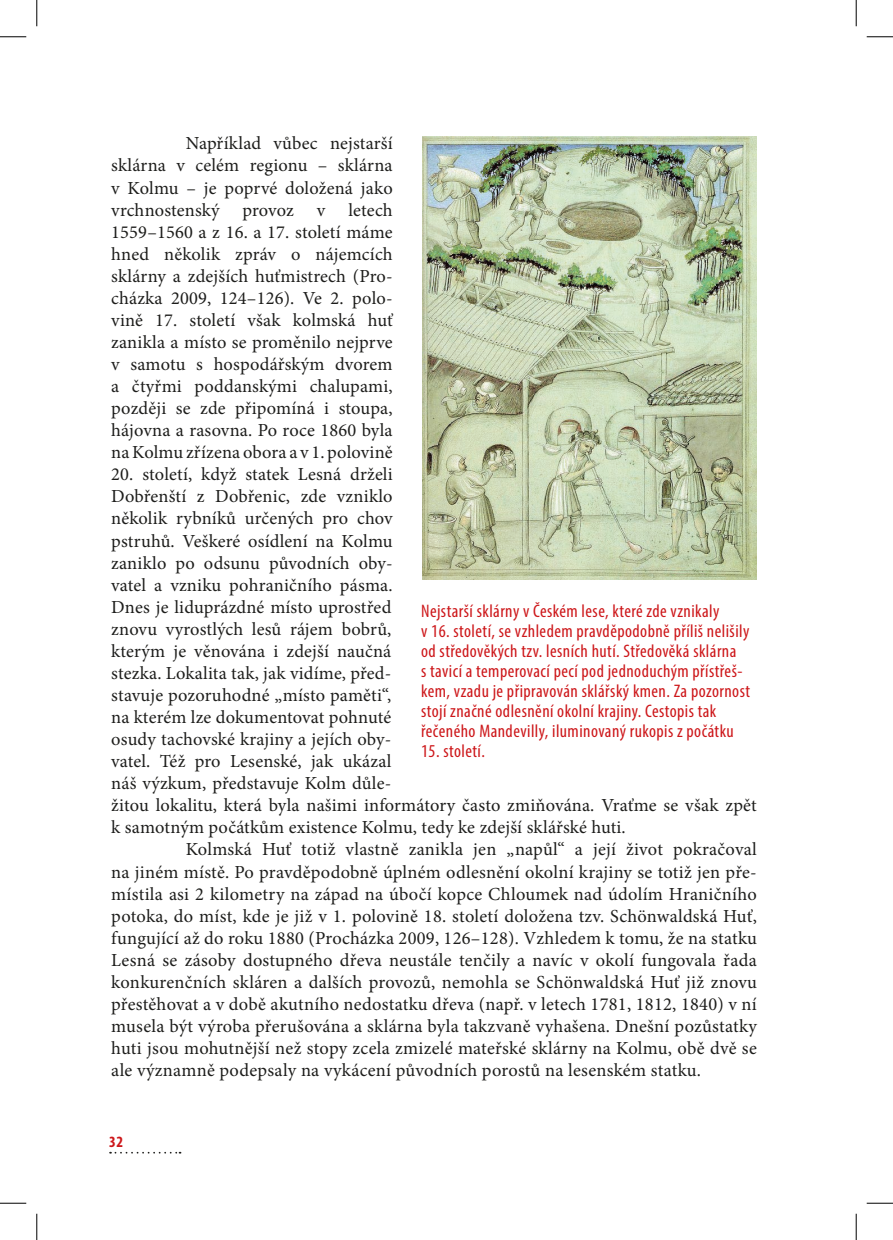
<style>
.page{position:relative;width:893px;height:1240px;background:#fff}
.page>*{position:absolute;margin:0;border:0;box-sizing:border-box;transform-origin:0 0}
.t1{font:18.38px/22.1px "Minion Pro";letter-spacing:.01em;color:#1d1d1b;text-align:justify}
.t2{font:condensed 18.2px/19.9px "Myriad Pro";letter-spacing:.025em;color:#cd171a}
.t3{font:700 condensed 15.75px "Myriad Pro";color:#cd171a}
</style>
<div class="page">
<svg style="left:110px;top:1151px;width:70px;height:2px"></svg>
<img style="left:422px;top:136px;width:334px;height:443px">
<svg style="left:0;top:36px;width:26px;height:1px"></svg>
<svg style="left:866px;top:36px;width:26px;height:1px"></svg>
<svg style="left:0;top:1202px;width:26px;height:1px"></svg>
<svg style="left:866px;top:1202px;width:26px;height:1px"></svg>
<svg style="left:36px;top:0;width:1px;height:26px"></svg>
<svg style="left:36px;top:1213px;width:1px;height:26px"></svg>
<svg style="left:855px;top:0;width:1px;height:26px"></svg>
<svg style="left:855px;top:1213px;width:1px;height:26px"></svg>
<p class="t1" style="left:111px;top:133px;width:283px;text-indent:74px">Například vůbec nejstarší sklárna v celém regionu – sklárna v Kolmu – je poprvé doložená jako vrchnostenský provoz v letech 1559–1560 a z 16. a 17. století máme hned několik zpráv o nájemcích sklárny a zdejších huťmistrech (Pro&shy;cházka 2009, 124–126). Ve 2. polo&shy;vině 17. století však kolmská huť zanikla a místo se proměnilo nejprve v samotu s hospodářským dvorem a čtyřmi poddanskými chalupami, později se zde připomíná i stoupa, hájovna a rasovna. Po roce 1860 byla na Kolmu zřízena obora a v 1. polovině</p>
<p class="t1" style="left:111px;top:463px;width:283px">20. století, když statek Lesná drželi</p>
<p class="t1" style="left:111px;top:485px;width:283px">Dobřenští z Dobřenic, zde vzniklo</p>
<p class="t1" style="left:111px;top:507px;width:283px">několik rybníků určených pro chov</p>
<p class="t1" style="left:111px;top:529px;width:283px">pstruhů. Veškeré osídlení na Kolmu</p>
<p class="t1" style="left:111px;top:551px;width:283px">zaniklo po odsunu původních oby-</p>
<p class="t1" style="left:111px;top:574px;width:283px">vatel a vzniku pohraničního pásma.</p>
<p class="t1" style="left:111px;top:596px;width:281px">Dnes je liduprázdné místo uprostřed</p>
<p class="t1" style="left:111px;top:618px;width:281px">znovu vyrostlých lesů rájem bobrů,</p>
<p class="t1" style="left:111px;top:640px;width:281px">kterým je věnována i zdejší naučná</p>
<p class="t1" style="left:111px;top:662px;width:281px">stezka. Lokalita tak, jak vidíme, před-</p>
<p class="t1" style="left:111px;top:684px;width:281px">stavuje pozoruhodné „místo paměti“,</p>
<p class="t1" style="left:111px;top:706px;width:281px">na kterém lze dokumentovat pohnuté</p>
<p class="t1" style="left:111px;top:728px;width:281px">osudy tachovské krajiny a jejích oby-</p>
<p class="t1" style="left:111px;top:750px;width:281px">vatel. Též pro Lesenské, jak ukázal</p>
<p class="t1" style="left:111px;top:772px;width:281px">náš výzkum, představuje Kolm důle-</p>
<p class="t1" style="left:111px;top:794px;width:646px">žitou lokalitu, která byla našimi informátory často zmiňována. Vraťme se však zpět</p>
<p class="t1" style="left:111px;top:816px;width:516px">k samotným počátkům existence Kolmu, tedy ke zdejší sklářské huti.</p>
<p class="t1" style="left:186px;top:838px;width:572px">Kolmská Huť totiž vlastně zanikla jen „napůl“ a její život pokračoval</p>
<p class="t1" style="left:111px;top:860px;width:646px">na jiném místě. Po pravděpodobně úplném odlesnění okolní krajiny se totiž jen pře-</p>
<p class="t1" style="left:111px;top:882px;width:646px">místila asi 2 kilometry na západ na úbočí kopce Chloumek nad údolím Hraničního</p>
<p class="t1" style="left:111px;top:904px;width:646px">potoka, do míst, kde je již v 1. polovině 18. století doložena tzv. Schönwaldská Huť,</p>
<p class="t1" style="left:111px;top:926px;width:646px">fungující až do roku 1880 (Procházka 2009, 126–128). Vzhledem k tomu, že na statku</p>
<p class="t1" style="left:111px;top:948px;width:646px">Lesná se zásoby dostupného dřeva neustále tenčily a navíc v okolí fungovala řada</p>
<p class="t1" style="left:111px;top:970px;width:646px">konkurenčních skláren a dalších provozů, nemohla se Schönwaldská Huť již znovu</p>
<p class="t1" style="left:111px;top:992px;width:646px">přestěhovat a v době akutního nedostatku dřeva (např. v letech 1781, 1812, 1840) v ní</p>
<p class="t1" style="left:111px;top:1015px;width:646px">musela být výroba přerušována a sklárna byla takzvaně vyhašena. Dnešní pozůstatky</p>
<p class="t1" style="left:111px;top:1037px;width:646px">huti jsou mohutnější než stopy zcela zmizelé mateřské sklárny na Kolmu, obě dvě se</p>
<p class="t1" style="left:111px;top:1059px;width:591px">ale významně podepsaly na vykácení původních porostů na lesenském statku.</p>
<p class="t2" style="left:421px;top:601px;width:330px">Nejstarší sklárny v Českém lese, které zde vznikaly<br>v 16. století, se vzhledem pravděpodobně příliš nelišily od středověkých tzv. lesních hutí. Středověká sklárna<br>s tavicí a temperovací pecí pod jednoduchým přístřeš&shy;kem, vzadu je připravován sklářský kmen. Za pozornost stojí značné odlesnění okolní krajiny. Cestopis tak řečeného Mandevilly, iluminovaný rukopis z počátku</p>
<p class="t2" style="left:421px;top:741px;width:65px">15. století.</p>
<p class="t3" style="left:109px;top:1131px;width:15px">32</p>
</div>
